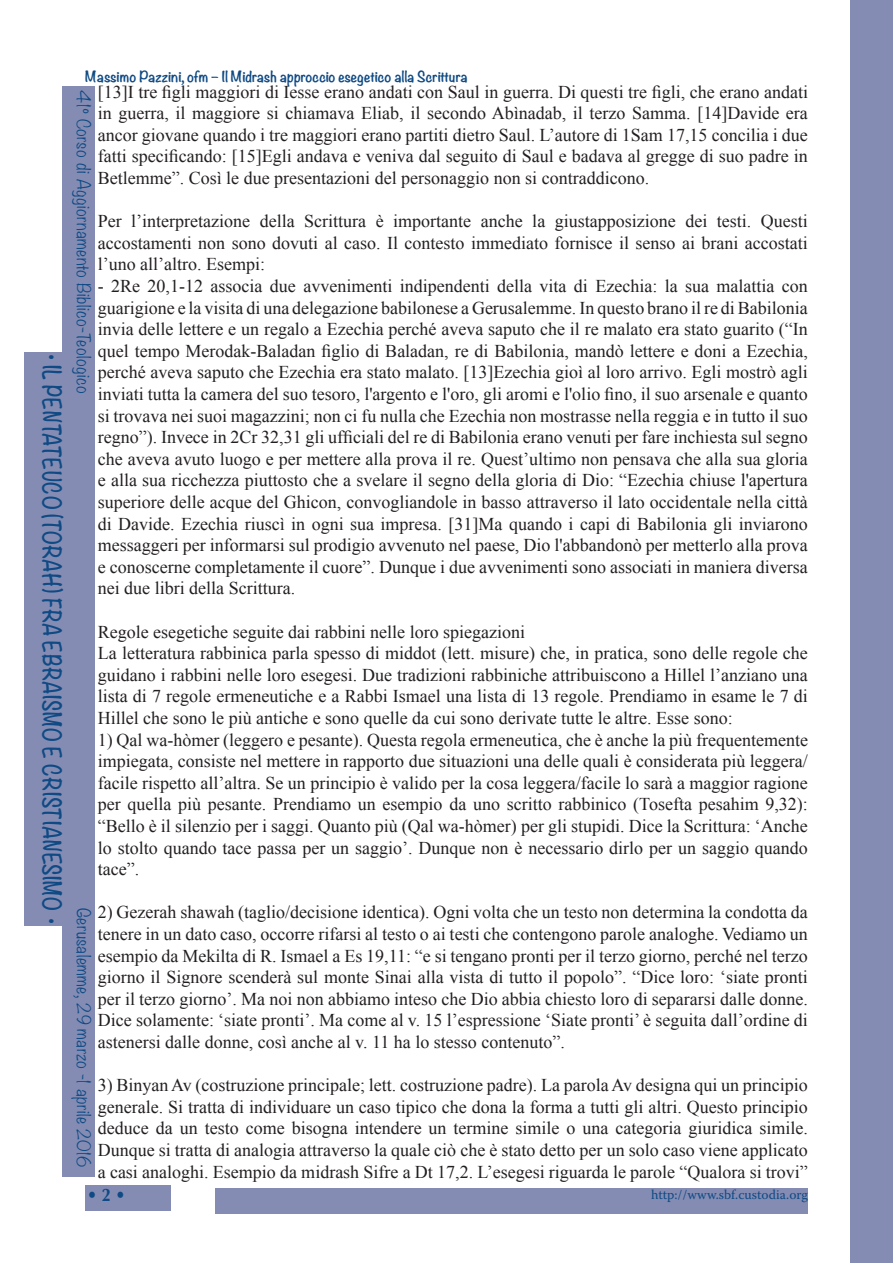
<style>
.page{position:relative;width:893px;height:1263px;background:#fff}
.page>*{position:absolute;margin:0;border:0;box-sizing:border-box;transform-origin:0 0}
.t1{font:700 22.5px "Noteworthy";letter-spacing:.025em;color:#0f4a84;scale:.8 1}
.ABT_Normal{font:700 18.15px "Optima";color:#0f4a84;scale:.91 1}
.t2{font:18px/21.6px "Times New Roman";color:#231f20;text-align:justify}
.t3{font:300 16.5px "Noteworthy";letter-spacing:.025em;color:#0f4a84}
.t4{font:700 13.5px "Noteworthy";color:#0f4a84}
.t5{font:13.5px "Warnock Pro";color:#0f4a84}
</style>
<div class="page">
<div style="left:850px;top:0;width:43px;height:1263px;background:#848cb3"></div>
<div style="left:215px;top:1188px;width:593px;height:26px;background:#848cb3"></div>
<div style="left:85px;top:1185px;width:85px;height:26px;background:#848cb3"></div>
<div style="left:62px;top:86px;width:33px;height:1090px;background:#848cb3"></div>
<div style="left:25px;top:352px;width:46px;height:574px;background:#848cb3"></div>
<p class="t4" style="left:85px;top:65px;width:384px">Massimo Pazzini, ofm – Il Midrash approccio esegetico alla Scrittura</p>
<p class="t2" style="left:98px;top:80px;width:712px">[13]I tre figli maggiori di Iesse erano andati con Saul in guerra. Di questi tre figli, che erano andati in guerra, il maggiore si chiamava Eliab, il secondo Abìnadab, il terzo Samma. [14]Davide era ancor giovane quando i tre maggiori erano partiti dietro Saul. L’autore di 1Sam 17,15 concilia i due fatti specificando: [15]Egli andava e veniva dal seguito di Saul e badava al gregge di suo padre in Betlemme”. Così le due presentazioni del personaggio non si contraddicono.</p>
<p class="t2" style="left:98px;top:210px;width:712px">Per l’interpretazione della Scrittura è importante anche la giustapposizione dei testi. Questi accostamenti non sono dovuti al caso. Il contesto immediato fornisce il senso ai brani accostati l’uno all’altro. Esempi:</p>
<p class="t2" style="left:98px;top:275px;width:712px">- 2Re 20,1-12 associa due avvenimenti indipendenti della vita di Ezechia: la sua malattia con guarigione e la visita di una delegazione babilonese a Gerusalemme. In questo brano il re di Babilonia invia delle lettere e un regalo a Ezechia perché aveva saputo che il re malato era stato guarito (“In quel tempo Merodak-Baladan figlio di Baladan, re di Babilonia, mandò lettere e doni a Ezechia, perché aveva saputo che Ezechia era stato malato. [13]Ezechia gioì al loro arrivo. Egli mostrò agli inviati tutta la camera del suo tesoro, l'argento e l'oro, gli aromi e l'olio fino, il suo arsenale e quanto si trovava nei suoi magazzini; non ci fu nulla che Ezechia non mostrasse nella reggia e in tutto il suo regno”). Invece in 2Cr 32,31 gli ufficiali del re di Babilonia erano venuti per fare inchiesta sul segno che aveva avuto luogo e per mettere alla prova il re. Quest’ultimo non pensava che alla sua gloria e alla sua ricchezza piuttosto che a svelare il segno della gloria di Dio: “Ezechia chiuse l'apertura superiore delle acque del Ghicon, convogliandole in basso attraverso il lato occidentale nella città di Davide. Ezechia riuscì in ogni sua impresa. [31]Ma quando i capi di Babilonia gli inviarono messaggeri per informarsi sul prodigio avvenuto nel paese, Dio l'abbandonò per metterlo alla prova e conoscerne completamente il cuore”. Dunque i due avvenimenti sono associati in maniera diversa nei due libri della Scrittura.</p>
<p class="t2" style="left:98px;top:620px;width:429px">Regole esegetiche seguite dai rabbini nelle loro spiegazioni</p>
<p class="t2" style="left:98px;top:642px;width:712px">La letteratura rabbinica parla spesso di middot (lett. misure) che, in pratica, sono delle regole che guidano i rabbini nelle loro esegesi. Due tradizioni rabbiniche attribuiscono a Hillel l’anziano una lista di 7 regole ermeneutiche e a Rabbi Ismael una lista di 13 regole. Prendiamo in esame le 7 di Hillel che sono le più antiche e sono quelle da cui sono derivate tutte le altre. Esse sono:</p>
<p class="t2" style="left:98px;top:728px;width:712px">1) Qal wa-hòmer (leggero e pesante). Questa regola ermeneutica, che è anche la più frequentemente impiegata, consiste nel mettere in rapporto due situazioni una delle quali è considerata più leggera/ facile rispetto all’altra. Se un principio è valido per la cosa leggera/facile lo sarà a maggior ragione per quella più pesante. Prendiamo un esempio da uno scritto rabbinico (Tosefta pesahim 9,32): “Bello è il silenzio per i saggi. Quanto più (Qal wa-hòmer) per gli stupidi. Dice la Scrittura: ‘Anche lo stolto quando tace passa per un saggio’. Dunque non è necessario dirlo per un saggio quando tace”.</p>
<p class="t2" style="left:98px;top:901px;width:712px">2) Gezerah shawah (taglio/decisione identica). Ogni volta che un testo non determina la condotta da tenere in un dato caso, occorre rifarsi al testo o ai testi che contengono parole analoghe. Vediamo un esempio da Mekilta di R. Ismael a Es 19,11: “e si tengano pronti per il terzo giorno, perché nel terzo giorno il Signore scenderà sul monte Sinai alla vista di tutto il popolo”. “Dice loro: ‘siate pronti per il terzo giorno’. Ma noi non abbiamo inteso che Dio abbia chiesto loro di separarsi dalle donne.<br>Dice solamente: ‘siate pronti’. Ma come al v. 15 l’espressione ‘Siate pronti’ è seguita dall’ordine di astenersi dalle donne, così anche al v. 11 ha lo stesso contenuto”.</p>
<p class="t2" style="left:98px;top:1074px;width:712px">3) Binyan Av (costruzione principale; lett. costruzione padre). La parola Av designa qui un principio generale. Si tratta di individuare un caso tipico che dona la forma a tutti gli altri. Questo principio deduce da un testo come bisogna intendere un termine simile o una categoria giuridica simile.<br>Dunque si tratta di analogia attraverso la quale ciò che è stato detto per un solo caso viene applicato a casi analoghi. Esempio da midrash Sifre a Dt 17,2. L’esegesi riguarda le parole “Qualora si trovi”</p>
<p class="t3" style="left:98px;top:90px;width:305px;rotate:90deg">41º Corso di Aggiornamento Biblico-Teologico</p>
<p class="t1" style="left:72px;top:354px;width:715px;rotate:90deg">• IL PENTATEUCO (TORAH) FRA EBRAISMO E CRISTIANESIMO •</p>
<p class="t3" style="left:98px;top:908px;width:261px;rotate:90deg">Gerusalemme, 29 marzo -1 aprile 2016</p>
<p class="ABT_Normal" style="left:87px;top:1184px;width:44px">• 2 •</p>
<p class="t5" style="left:651px;top:1186px;width:158px">http://www.sbf.custodia.org</p>
</div>
